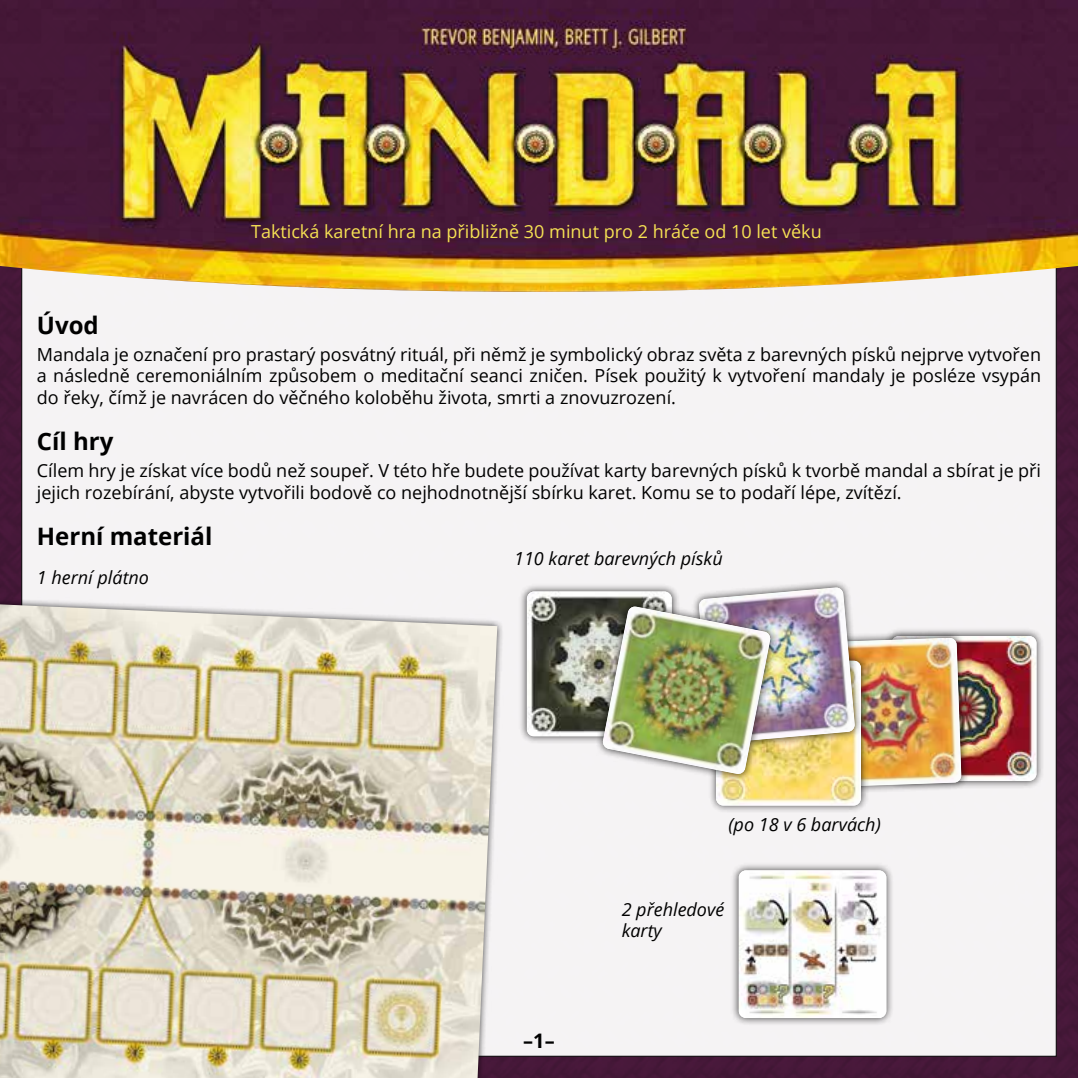
<style>
.page{position:relative;width:1078px;height:1078px;background:#fff}
.page>*{position:absolute;margin:0;border:0;box-sizing:border-box;transform-origin:0 0}
.t1{font:700 24px "Open Sans";color:#000}
.t2{font:700 20px "Open Sans";color:#000}
.t3{font:18px/21.6px "Open Sans";color:#000;text-align:justify}
.t4{font:italic 18px/21.6px "Open Sans";color:#000}
.t5{font:18px "Open Sans";color:#f6e153}
</style>
<div class="page">
<div style="left:0;top:292px;width:1077px;height:785px;background:#451838"></div>
<div style="left:21px;top:292px;width:1035px;height:764px;background:#f5f3f4"></div>
<img style="left:0;top:0;width:1077px;height:292px">
<div style="left:882px;top:627px;width:162px;height:161px;background:#000;opacity:.75"></div>
<div style="left:707px;top:652px;width:161px;height:161px;background:#000;opacity:.75"></div>
<div style="left:691px;top:579px;width:171px;height:172px;background:#000;opacity:.75"></div>
<div style="left:518px;top:583px;width:161px;height:161px;background:#000;opacity:.75"></div>
<img style="left:526px;top:587px;width:510px;height:218px">
<img style="left:602px;top:606px;width:168px;height:168px">
<div style="left:0;top:589px;width:504px;height:488px;background:#000;opacity:.75"></div>
<img style="left:0;top:604px;width:497px;height:473px">
<div style="left:730px;top:861px;width:164px;height:164px;background:#000;opacity:.75"></div>
<img style="left:738px;top:870px;width:148px;height:147px">
<p class="t5" style="left:251px;top:219px;width:572px">Taktická karetní hra na přibližně 30 minut pro 2 hráče od 10 let věku</p>
<h1 class="t1" style="left:37px;top:308px;width:63px">Úvod</h1>
<p class="t3" style="left:37px;top:343px;width:1005px">Mandala je označení pro prastarý posvátný rituál, při němž je symbolický obraz světa z barevných písků nejprve vytvořen a následně ceremoniálním způsobem o meditační seanci zničen. Písek použitý k vytvoření mandaly je posléze vsypán do řeky, čímž je navrácen do věčného koloběhu života, smrti a znovuzrození.</p>
<h1 class="t1" style="left:37px;top:424px;width:78px">Cíl hry</h1>
<p class="t3" style="left:37px;top:459px;width:1005px">Cílem hry je získat více bodů než soupeř. V této hře budete používat karty barevných písků k tvorbě mandal a sbírat je při jejich rozebírání, abyste vytvořili bodově co nejhodnotnější sbírku karet. Komu se to podaří lépe, zvítězí.</p>
<h1 class="t1" style="left:37px;top:519px;width:177px">Herní materiál</h1>
<p class="t4" style="left:37px;top:566px;width:114px">1 herní plátno</p>
<p class="t4" style="left:514px;top:547px;width:210px">110 karet barevných písků</p>
<p class="t4" style="left:728px;top:813px;width:154px">(po 18 v 6 barvách)</p>
<p class="t2" style="left:523px;top:1026px;width:33px">–1–</p>
<p class="t4" style="left:621px;top:897px;width:104px">2 přehledové karty</p>
</div>
